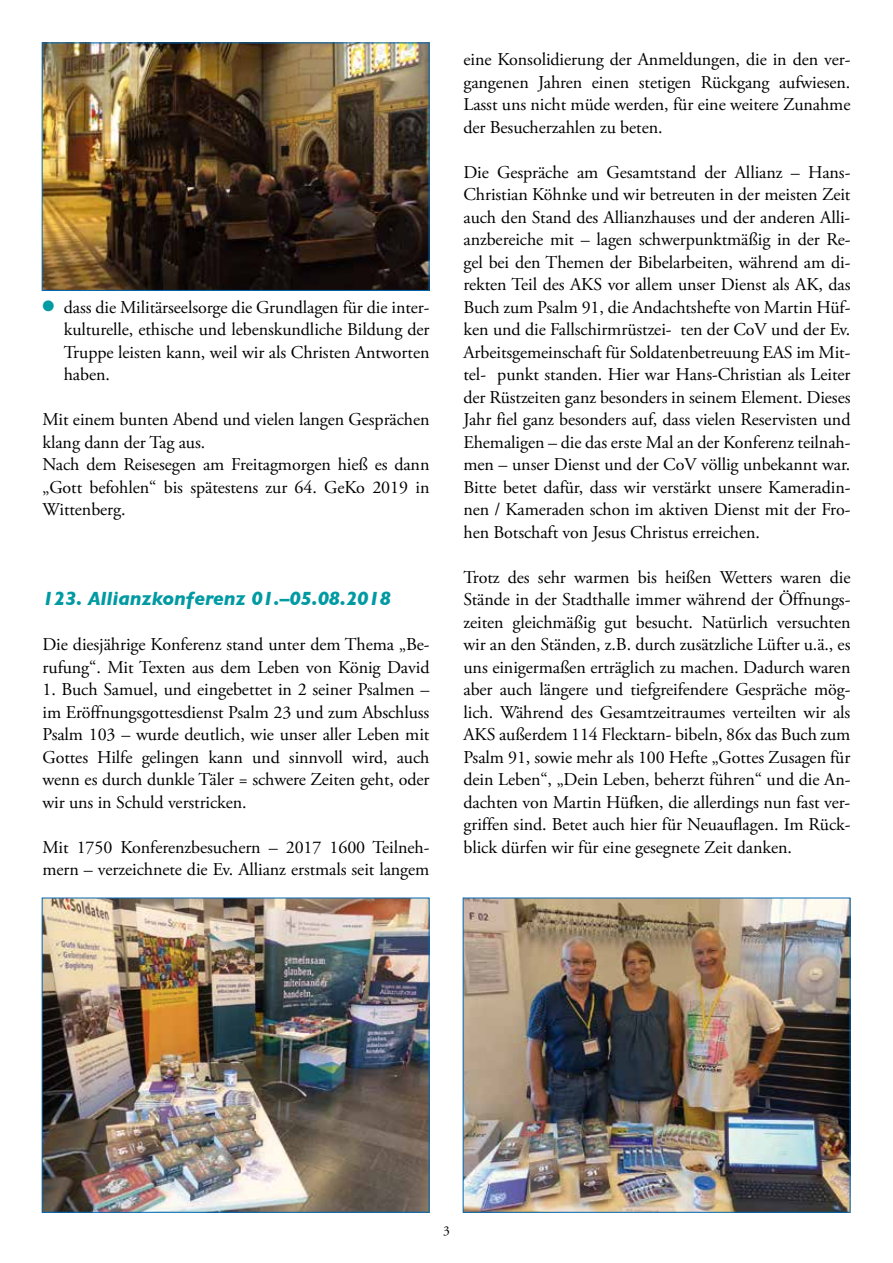
<style>
.page{position:relative;width:893px;height:1263px;background:#fff}
.page>*{position:absolute;margin:0;border:0;box-sizing:border-box;transform-origin:0 0}
.t1{font:italic 700 19.5px "Gill Sans";letter-spacing:-.005em;color:#009aa3}
.t2{font:18px/22.5px "Adobe Garamond Pro";letter-spacing:-.015em;color:#000;text-align:justify}
.t3{font:13.5px "Adobe Garamond Pro";color:#000}
.s1{color:#009aa3}
</style>
<div class="page">
<img style="left:44px;top:900px;width:383px;height:311px">
<div style="left:42px;top:898px;width:387px;height:315px;border:1px solid #0068b4"></div>
<img style="left:465px;top:900px;width:383px;height:311px">
<div style="left:463px;top:898px;width:387px;height:315px;border:1px solid #0068b4"></div>
<img style="left:44px;top:45px;width:383px;height:244px">
<div style="left:42px;top:43px;width:387px;height:248px;border:1px solid #0068b4"></div>
<p class="t2" style="left:64px;top:296px;width:367px;text-indent:-21px"><span class="s1">●</span> dass die Militärseelsorge die Grundlagen für die inter&shy;kulturelle, ethische und lebenskundliche Bildung der Truppe leisten kann, weil wir als Christen Antworten haben.</p>
<p class="t2" style="left:43px;top:409px;width:388px;text-align:left">Mit einem bunten Abend und vielen langen Gesprächen klang dann der Tag aus.<br>Nach dem Reisesegen am Freitagmorgen hieß es dann „Gott befohlen“ bis spätestens zur 64. GeKo 2019 in Wittenberg.</p>
<p class="t1" style="left:43px;top:587px;width:350px">123. Allianzkonferenz 01.–05.08.2018</p>
<p class="t2" style="left:43px;top:634px;width:388px">Die diesjährige Konferenz stand unter dem Thema „Be&shy;rufung“. Mit Texten aus dem Leben von König David</p>
<p class="t2" style="left:43px;top:679px;width:388px">1. Buch Samuel, und eingebettet in 2 seiner Psalmen – im Eröffnungsgottesdienst Psalm 23 und zum Abschluss Psalm 103 – wurde deutlich, wie unser aller Leben mit Gottes Hilfe gelingen kann und sinnvoll wird, auch wenn es durch dunkle Täler = schwere Zeiten geht, oder wir uns in Schuld verstricken.</p>
<p class="t2" style="left:43px;top:836px;width:388px">Mit 1750 Konferenzbesuchern – 2017 1600 Teilneh&shy;mern – verzeichnete die Ev. Allianz erstmals seit langem</p>
<p class="t2" style="left:463px;top:49px;width:388px">eine Konsolidierung der Anmeldungen, die in den ver&shy;gangenen Jahren einen stetigen Rückgang aufwiesen.<br>Lasst uns nicht müde werden, für eine weitere Zunahme der Besucherzahlen zu beten.</p>
<p class="t2" style="left:463px;top:161px;width:388px">Die Gespräche am Gesamtstand der Allianz – Hans-Christian Köhnke und wir betreuten in der meisten Zeit auch den Stand des Allianzhauses und der anderen Alli&shy;anzbereiche mit – lagen schwerpunktmäßig in der Re&shy;gel bei den Themen der Bibelarbeiten, während am di&shy;rekten Teil des AKS vor allem unser Dienst als AK, das Buch zum Psalm 91, die Andachtshefte von Martin Hüf&shy;ken und die Fallschirmrüstzei- ten der CoV und der Ev.<br>Arbeitsgemeinschaft für Soldatenbetreuung EAS im Mit&shy;tel- punkt standen. Hier war Hans-Christian als Leiter der Rüstzeiten ganz besonders in seinem Element. Dieses Jahr fiel ganz besonders auf, dass vielen Reservisten und Ehemaligen – die das erste Mal an der Konferenz teilnah&shy;men – unser Dienst und der CoV völlig unbekannt war.<br>Bitte betet dafür, dass wir verstärkt unsere Kameradin&shy;nen / Kameraden schon im aktiven Dienst mit der Fro&shy;hen Botschaft von Jesus Christus erreichen.</p>
<p class="t2" style="left:463px;top:566px;width:388px">Trotz des sehr warmen bis heißen Wetters waren die Stände in der Stadthalle immer während der Öffnungs&shy;zeiten gleichmäßig gut besucht. Natürlich versuchten wir an den Ständen, z.B. durch zusätzliche Lüfter u.ä., es uns einigermaßen erträglich zu machen. Dadurch waren aber auch längere und tiefgreifendere Gespräche mög&shy;lich. Während des Gesamtzeitraumes verteilten wir als AKS außerdem 114 Flecktarn- bibeln, 86x das Buch zum Psalm 91, sowie mehr als 100 Hefte „Gottes Zusagen für dein Leben“, „Dein Leben, beherzt führen“ und die An&shy;dachten von Martin Hüfken, die allerdings nun fast ver&shy;griffen sind. Betet auch hier für Neuauflagen. Im Rück&shy;blick dürfen wir für eine gesegnete Zeit danken.</p>
<p class="t3" style="left:443px;top:1223px;width:8px">3</p>
</div>
